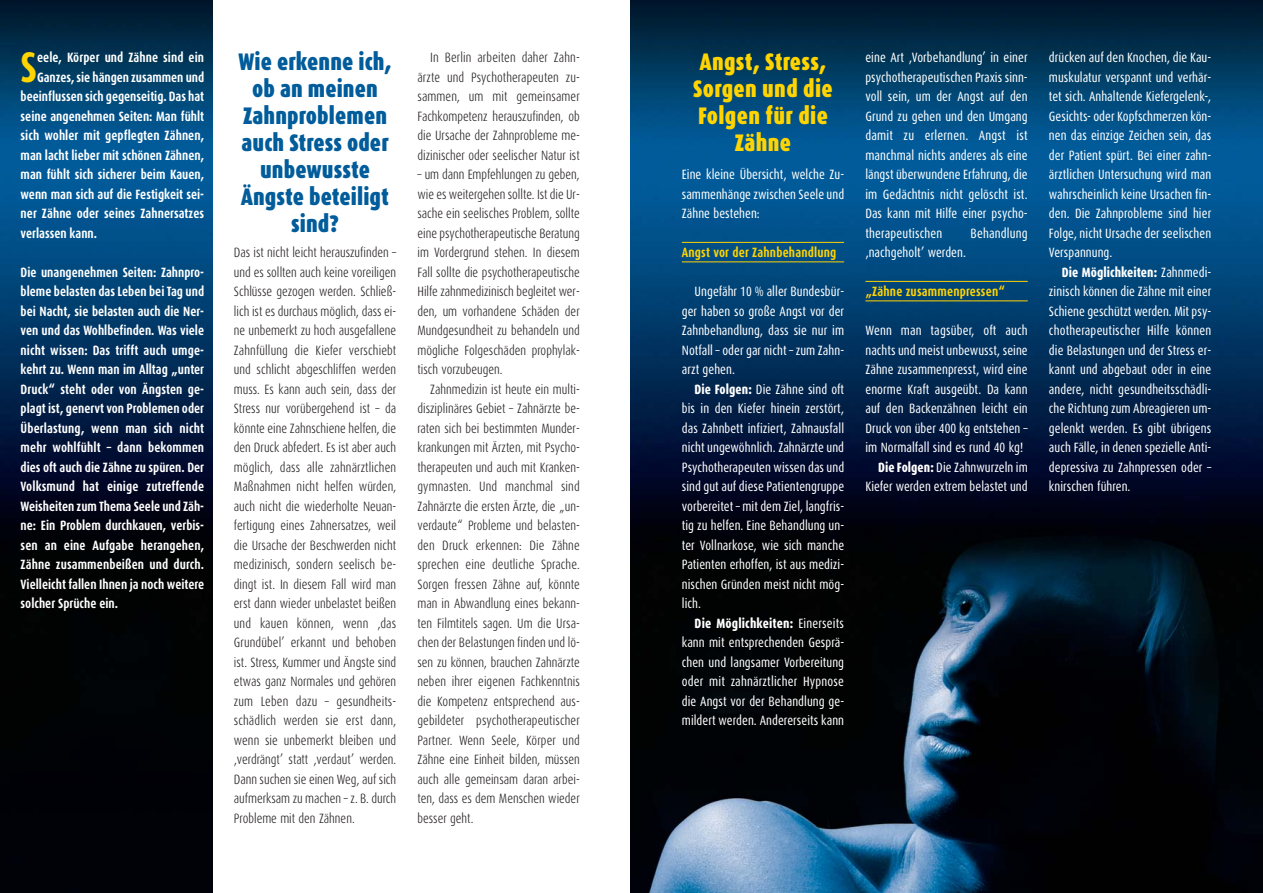
<style>
.page{position:relative;width:1263px;height:893px;background:#fff}
.page>*{position:absolute;margin:0;border:0;box-sizing:border-box;transform-origin:0 0}
.t1{font:700 42.9px "Dax Condensed";color:#ffd400;scale:.95 1}
.t2{font:900 24px/27px "Dax Condensed";letter-spacing:.005em;color:#005c9a;text-align:center;scale:.95 1}
.t3{font:900 24px/27px "Dax Condensed";letter-spacing:.015em;color:#ffd400;text-align:center;scale:.95 1}
.t4{font:300 13.5px/19.5px "Dax Condensed";color:#231f20;text-align:justify;scale:.95 1}
.t5{font:13.5px/19.5px "Dax Condensed";letter-spacing:.005em;color:#fff;text-align:justify;scale:.95 1}
.t6{font:700 13.5px/19.5px "Dax Condensed";color:#fff;text-align:justify;scale:.95 1}
.t7{font:700 13.5px "Dax Condensed";letter-spacing:.015em;color:#ffd400;scale:.95 1}
.s1{font-weight:800}
</style>
<div class="page">
<img style="left:631px;top:0;width:632px;height:893px">
<img style="left:0;top:0;width:213px;height:893px">
<hr style="left:682px;top:242px;width:162px;height:1px;background:#ffd400">
<hr style="left:682px;top:261px;width:162px;height:1px;background:#ffd400">
<hr style="left:865px;top:281px;width:163px;height:1px;background:#ffd400">
<hr style="left:865px;top:300px;width:163px;height:1px;background:#ffd400">
<h1 class="t1" style="left:21px;top:48px;width:19px">S</h1>
<p class="t6" style="left:37px;top:49px;width:177px">eele, Körper und Zähne sind ein</p>
<p class="t6" style="left:37px;top:68px;width:177px">Ganzes, sie hängen zusammen und</p>
<p class="t6" style="left:21px;top:88px;width:195px">beeinflussen sich gegenseitig. Das hat</p>
<p class="t6" style="left:21px;top:107px;width:195px">seine angenehmen Seiten: Man fühlt</p>
<p class="t6" style="left:21px;top:127px;width:195px">sich wohler mit gepflegten Zähnen,</p>
<p class="t6" style="left:21px;top:146px;width:195px">man lacht lieber mit schönen Zähnen,</p>
<p class="t6" style="left:21px;top:166px;width:195px">man fühlt sich sicherer beim Kauen,</p>
<p class="t6" style="left:21px;top:185px;width:195px">wenn man sich auf die Festigkeit sei-</p>
<p class="t6" style="left:21px;top:205px;width:195px">ner Zähne oder seines Zahnersatzes</p>
<p class="t6" style="left:21px;top:224px;width:82px">verlassen kann.</p>
<p class="t6" style="left:21px;top:263px;width:195px">Die unangenehmen Seiten: Zahnpro&shy;bleme belasten das Leben bei Tag und bei Nacht, sie belasten auch die Ner&shy;ven und das Wohlbefinden. Was viele nicht wissen: Das trifft auch umge&shy;kehrt zu. Wenn man im Alltag „unter Druck“ steht oder von Ängsten ge&shy;plagt ist, genervt von Problemen oder Überlastung, wenn man sich nicht mehr wohlfühlt – dann bekommen dies oft auch die Zähne zu spüren. Der Volksmund hat einige zutreffende Weisheiten zum Thema Seele und Zäh&shy;ne: Ein Problem durchkauen, verbis&shy;sen an eine Aufgabe herangehen, Zähne zusammenbeißen und durch.<br>Vielleicht fallen Ihnen ja noch weitere solcher Sprüche ein.</p>
<h2 class="t2" style="left:239px;top:50px;width:163px">Wie erkenne ich, ob an meinen<br>Zahnproblemen auch Stress oder unbewusste<br>Ängste beteiligt sind?</h2>
<p class="t4" style="left:234px;top:244px;width:172px">Das ist nicht leicht herauszufinden – und es sollten auch keine voreiligen Schlüsse gezogen werden. Schließ&shy;lich ist es durchaus möglich, dass ei&shy;ne unbemerkt zu hoch ausgefallene Zahnfüllung die Kiefer verschiebt und schlicht abgeschliffen werden muss. Es kann auch sein, dass der Stress nur vorübergehend ist – da könnte eine Zahnschiene helfen, die den Druck abfedert. Es ist aber auch möglich, dass alle zahnärztlichen Maßnahmen nicht helfen würden, auch nicht die wiederholte Neuan&shy;fertigung eines Zahnersatzes, weil die Ursache der Beschwerden nicht medizinisch, sondern seelisch be&shy;dingt ist. In diesem Fall wird man erst dann wieder unbelastet beißen und kauen können, wenn ‚das Grundübel’ erkannt und behoben ist. Stress, Kummer und Ängste sind etwas ganz Normales und gehören zum Leben dazu – gesundheits&shy;schädlich werden sie erst dann, wenn sie unbemerkt bleiben und ‚verdrängt’ statt ‚verdaut’ werden.<br>Dann suchen sie einen Weg, auf sich aufmerksam zu machen – z. B. durch Probleme mit den Zähnen.</p>
<p class="t4" style="left:417px;top:49px;width:172px;text-indent:13px">In Berlin arbeiten daher Zahn&shy;ärzte und Psychotherapeuten zu&shy;sammen, um mit gemeinsamer Fachkompetenz herauszufinden, ob die Ursache der Zahnprobleme me&shy;dizinischer oder seelischer Natur ist</p>
<p class="t4" style="left:417px;top:166px;width:172px">– um dann Empfehlungen zu geben, wie es weitergehen sollte. Ist die Ur&shy;sache ein seelisches Problem, sollte eine psychotherapeutische Beratung im Vordergrund stehen. In diesem Fall sollte die psychotherapeutische Hilfe zahnmedizinisch begleitet wer&shy;den, um vorhandene Schäden der Mundgesundheit zu behandeln und mögliche Folgeschäden prophylak&shy;tisch vorzubeugen.</p>
<p class="t4" style="left:417px;top:380px;width:172px;text-indent:13px">Zahnmedizin ist heute ein multi&shy;disziplinäres Gebiet – Zahnärzte be&shy;raten sich bei bestimmten Munder&shy;krankungen mit Ärzten, mit Psycho&shy;therapeuten und auch mit Kranken&shy;gymnasten. Und manchmal sind Zahnärzte die ersten Ärzte, die „un&shy;verdaute“ Probleme und belasten&shy;den Druck erkennen: Die Zähne sprechen eine deutliche Sprache.<br>Sorgen fressen Zähne auf, könnte man in Abwandlung eines bekann&shy;ten Filmtitels sagen. Um die Ursa&shy;chen der Belastungen finden und lö&shy;sen zu können, brauchen Zahnärzte neben ihrer eigenen Fachkenntnis die Kompetenz entsprechend aus&shy;gebildeter psychotherapeutischer Partner. Wenn Seele, Körper und Zähne eine Einheit bilden, müssen auch alle gemeinsam daran arbei&shy;ten, dass es dem Menschen wieder besser geht.</p>
<h2 class="t3" style="left:693px;top:50px;width:148px">Angst, Stress,<br>Sorgen und die<br>Folgen für die<br>Zähne</h2>
<p class="t5" style="left:682px;top:166px;width:172px">Eine kleine Übersicht, welche Zu&shy;sammenhänge zwischen Seele und Zähne bestehen:</p>
<p class="t7" style="left:682px;top:247px;width:164px">Angst vor der Zahnbehandlung</p>
<p class="t5" style="left:682px;top:283px;width:172px;text-indent:13px">Ungefähr 10 % aller Bundesbür&shy;ger haben so große Angst vor der Zahnbehandlung, dass sie nur im Notfall – oder gar nicht – zum Zahn&shy;arzt gehen.</p>
<p class="t5" style="left:682px;top:380px;width:172px;text-indent:13px"><span class="s1">Die Folgen:</span> Die Zähne sind oft bis in den Kiefer hinein zerstört, das Zahnbett infiziert, Zahnausfall nicht ungewöhnlich. Zahnärzte und Psychotherapeuten wissen das und sind gut auf diese Patientengruppe vorbereitet – mit dem Ziel, langfris&shy;tig zu helfen. Eine Behandlung un&shy;ter Vollnarkose, wie sich manche Patienten erhoffen, ist aus medizi&shy;nischen Gründen meist nicht mög&shy;lich.</p>
<p class="t5" style="left:682px;top:614px;width:172px;text-indent:13px"><span class="s1">Die Möglichkeiten:</span> Einerseits kann mit entsprechenden Gesprä&shy;chen und langsamer Vorbereitung oder mit zahnärztlicher Hypnose die Angst vor der Behandlung ge&shy;mildert werden. Andererseits kann</p>
<p class="t5" style="left:865px;top:49px;width:172px">eine Art ‚Vorbehandlung’ in einer psychotherapeutischen Praxis sinn&shy;voll sein, um der Angst auf den Grund zu gehen und den Umgang damit zu erlernen. Angst ist manchmal nichts anderes als eine längst überwundene Erfahrung, die im Gedächtnis nicht gelöscht ist.<br>Das kann mit Hilfe einer psycho&shy;therapeutischen</p>
<p class="t5" style="left:971px;top:224px;width:62px">Behandlung</p>
<p class="t5" style="left:865px;top:244px;width:107px">‚nachgeholt’ werden.</p>
<p class="t7" style="left:865px;top:286px;width:149px">„Zähne zusammenpressen“</p>
<p class="t5" style="left:865px;top:322px;width:172px">Wenn man tagsüber, oft auch</p>
<p class="t5" style="left:865px;top:341px;width:172px">nachts und meist unbewusst, seine</p>
<p class="t5" style="left:865px;top:361px;width:172px">Zähne zusammenpresst, wird eine</p>
<p class="t5" style="left:865px;top:380px;width:172px">enorme Kraft ausgeübt. Da kann</p>
<p class="t5" style="left:865px;top:400px;width:172px">auf den Backenzähnen leicht ein</p>
<p class="t5" style="left:865px;top:419px;width:172px">Druck von über 400 kg entstehen –</p>
<p class="t5" style="left:865px;top:439px;width:168px">im Normalfall sind es rund 40 kg!</p>
<p class="t5" style="left:878px;top:458px;width:159px"><span class="s1">Die Folgen:</span> Die Zahnwurzeln im</p>
<p class="t5" style="left:865px;top:478px;width:172px">Kiefer werden extrem belastet und</p>
<p class="t5" style="left:1049px;top:49px;width:172px">drücken auf den Knochen, die Kau&shy;muskulatur verspannt und verhär&shy;tet sich. Anhaltende Kiefergelenk-, Gesichts- oder Kopfschmerzen kön&shy;nen das einzige Zeichen sein, das der Patient spürt. Bei einer zahn&shy;ärztlichen Untersuchung wird man wahrscheinlich keine Ursachen fin&shy;den. Die Zahnprobleme sind hier Folge, nicht Ursache der seelischen Verspannung.</p>
<p class="t5" style="left:1049px;top:263px;width:172px;text-indent:13px"><span class="s1">Die Möglichkeiten:</span> Zahnmedi&shy;zinisch können die Zähne mit einer Schiene geschützt werden. Mit psy&shy;chotherapeutischer Hilfe können die Belastungen und der Stress er&shy;kannt und abgebaut oder in eine andere, nicht gesundheitsschädli&shy;che Richtung zum Abreagieren um&shy;gelenkt werden. Es gibt übrigens auch Fälle, in denen spezielle Anti&shy;depressiva zu Zahnpressen oder – knirschen führen.</p>
</div>
